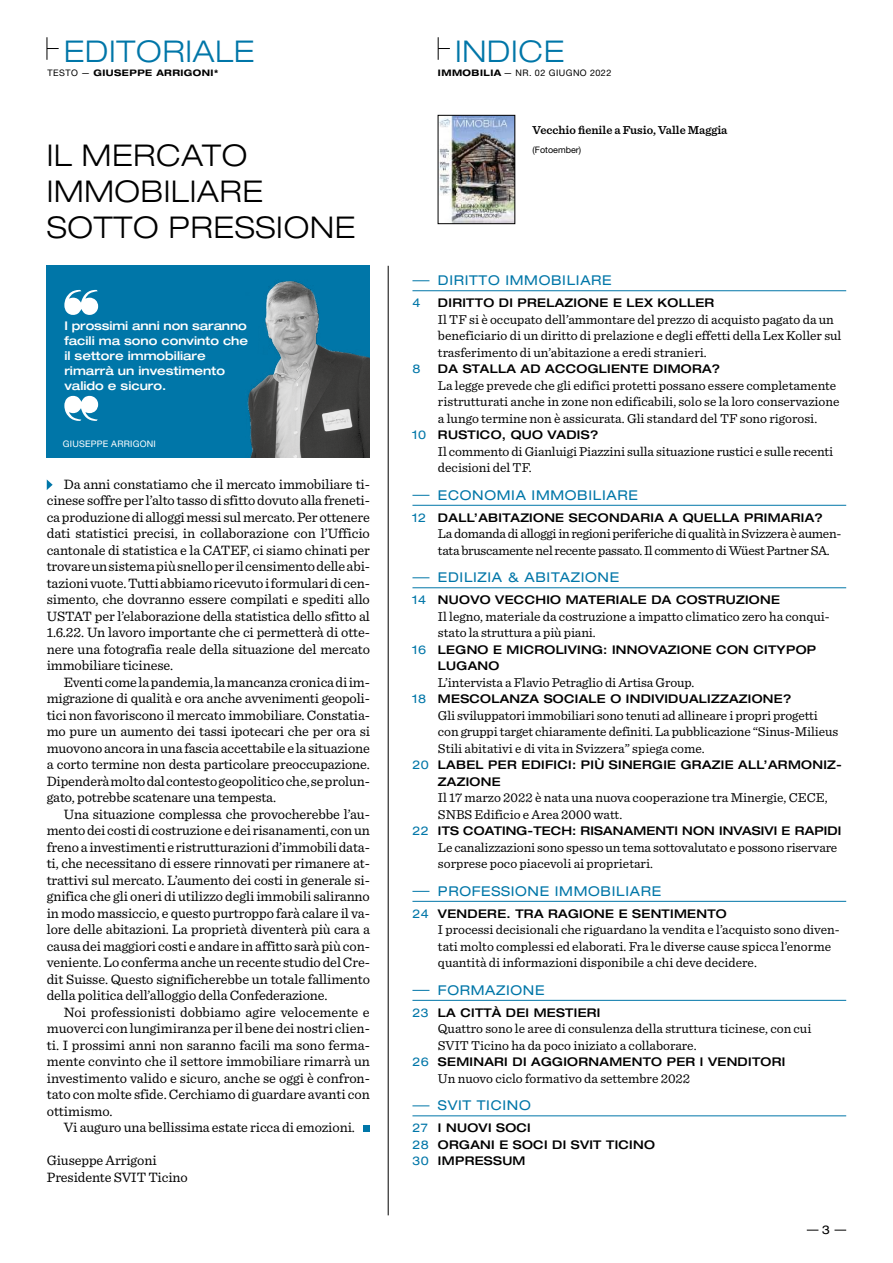
<style>
.page{position:relative;width:893px;height:1263px;background:#fff}
.page>*{position:absolute;margin:0;border:0;box-sizing:border-box;transform-origin:0 0}
.t1{font:300 expanded 30px/36px "Helvetica Neue LT Std";letter-spacing:.025em;color:#000}
.t2{font:300 expanded 30px "Helvetica Neue LT Std";letter-spacing:.025em;color:#0076a8}
.t3{font:14.25px/16.5px "Sentinel";letter-spacing:-.005em;color:#000;text-align:justify}
.t4{font:13.5px/16.5px "Sentinel";color:#000}
.t5{font:13.5px/16.5px "Sentinel";letter-spacing:-.02em;color:#000}
.t6{font:expanded 13.5px "Helvetica Neue LT Std";letter-spacing:.05em;color:#0076a8}
.t7{font:500 expanded 12px/16.5px "Helvetica Neue LT Std";letter-spacing:.025em;color:#000}
.t8{font:500 expanded 12px/15px "Helvetica Neue LT Std";color:#fff}
.t9{font:600 12px "Sentinel";color:#000}
.t10{font:expanded 12px "Helvetica Neue LT Std";color:#0076a8}
.t11{font:expanded 12px "Helvetica Neue LT Std";color:#000}
.t12{font:9px "Helvetica Neue LT Std";letter-spacing:.05em;color:#000}
.t13{font:700 expanded 9px "Helvetica Neue LT Std";letter-spacing:.05em;color:#000}
.t14{font:9px "Helvetica Neue LT Std";letter-spacing:.025em;color:#fff}
.t15{font:9px "Helvetica Neue LT Std";color:#000}
.s1{font-weight:400;font-stretch:normal}
.s2{font-weight:700;font-stretch:expanded}
.s3{font-weight:400;color:#0076a8}
</style>
<div class="page">
<svg style="left:834px;top:1230px;width:12px;height:1px"></svg>
<svg style="left:47px;top:37px;width:12px;height:23px"></svg>
<svg style="left:47px;top:479px;width:6px;height:11px"></svg>
<div style="left:363px;top:1126px;width:7px;height:6px;background:#0076a8"></div>
<svg style="left:438px;top:37px;width:12px;height:23px"></svg>
<hr style="left:412px;top:290px;width:434px;height:1px;background:#0076a8">
<hr style="left:412px;top:505px;width:434px;height:1px;background:#0076a8">
<hr style="left:412px;top:587px;width:434px;height:1px;background:#0076a8">
<hr style="left:412px;top:901px;width:434px;height:1px;background:#0076a8">
<hr style="left:412px;top:1000px;width:434px;height:1px;background:#0076a8">
<hr style="left:412px;top:1115px;width:434px;height:1px;background:#0076a8">
<svg style="left:412px;top:280px;width:17px;height:1px"></svg>
<svg style="left:412px;top:495px;width:17px;height:1px"></svg>
<svg style="left:412px;top:577px;width:17px;height:1px"></svg>
<svg style="left:412px;top:891px;width:17px;height:1px"></svg>
<svg style="left:412px;top:990px;width:17px;height:1px"></svg>
<svg style="left:412px;top:1105px;width:17px;height:1px"></svg>
<hr style="left:388px;top:266px;width:1px;height:949px;background:#000">
<img style="left:440px;top:117px;width:73px;height:105px">
<div style="left:438px;top:115px;width:77px;height:109px;border:1px solid #000"></div>
<div style="left:47px;top:266px;width:323px;height:192px;background:#0076a8"></div>
<img style="left:247px;top:281px;width:123px;height:177px">
<svg style="left:64px;top:290px;width:34px;height:25px"></svg>
<svg style="left:64px;top:396px;width:34px;height:25px"></svg>
<h1 class="t2" style="left:64px;top:33px;width:192px">EDITORIALE</h1>
<p class="t13" style="left:48px;top:67px;width:172px"><span class="s1">TESTO —</span> GIUSEPPE ARRIGONI*</p>
<h1 class="t1" style="left:47px;top:137px;width:310px">IL MERCATO<br>IMMOBILIARE<br>SOTTO PRESSIONE</h1>
<p class="t8" style="left:64px;top:318px;width:185px">I prossimi anni non saranno facili ma sono convinto che il settore immobiliare rimarrà un investimento valido e sicuro.</p>
<p class="t14" style="left:63px;top:439px;width:95px">GIUSEPPE ARRIGONI</p>
<p class="t3" style="left:47px;top:475px;width:325px;text-indent:17px">Da anni constatiamo che il mercato immobiliare ti&shy;cinese soffre per l’alto tasso di sfitto dovuto alla freneti&shy;ca produzione di alloggi messi sul mercato. Per ottenere dati statistici precisi, in collaborazione con l’Ufficio cantonale di statistica e la CATEF, ci siamo chinati per trovare un sistema più snello per il censimento delle abi&shy;tazioni vuote. Tutti abbiamo ricevuto i formulari di cen&shy;simento, che dovranno essere compilati e spediti allo USTAT per l’elaborazione della statistica dello sfitto al 1.6.22. Un lavoro importante che ci permetterà di otte&shy;nere una fotografia reale della situazione del mercato immobiliare ticinese.</p>
<p class="t3" style="left:47px;top:673px;width:325px;text-indent:17px">Eventi come la pandemia, la mancanza cronica di im&shy;migrazione di qualità e ora anche avvenimenti geopoli&shy;tici non favoriscono il mercato immobiliare. Constatia&shy;mo pure un aumento dei tassi ipotecari che per ora si muovono ancora in una fascia accettabile e la situazione a corto termine non desta particolare preoccupazione.<br>Dipenderà molto dal contesto geopolitico che, se prolun&shy;gato, potrebbe scatenare una tempesta.</p>
<p class="t3" style="left:47px;top:805px;width:325px;text-indent:17px">Una situazione complessa che provocherebbe l’au&shy;mento dei costi di costruzione e dei risanamenti, con un freno a investimenti e ristrutturazioni d’immobili data&shy;ti, che necessitano di essere rinnovati per rimanere at&shy;trattivi sul mercato. L’aumento dei costi in generale si&shy;gnifica che gli oneri di utilizzo degli immobili saliranno in modo massiccio, e questo purtroppo farà calare il va&shy;lore delle abitazioni. La proprietà diventerà più cara a causa dei maggiori costi e andare in affitto sarà più con&shy;veniente. Lo conferma anche un recente studio del Cre&shy;dit Suisse. Questo significherebbe un totale fallimento della politica dell’alloggio della Confederazione.</p>
<p class="t3" style="left:47px;top:1003px;width:325px;text-indent:17px">Noi professionisti dobbiamo agire velocemente e muoverci con lungimiranza per il bene dei nostri clien&shy;ti. I prossimi anni non saranno facili ma sono ferma&shy;mente convinto che il settore immobiliare rimarrà un investimento valido e sicuro, anche se oggi è confron&shy;tato con molte sfide. Cerchiamo di guardare avanti con ottimismo.</p>
<p class="t3" style="left:64px;top:1118px;width:293px">Vi auguro una bellissima estate ricca di emozioni.</p>
<p class="t3" style="left:47px;top:1151px;width:143px">Giuseppe Arrigoni<br>Presidente SVIT Ticino</p>
<h1 class="t2" style="left:455px;top:33px;width:111px">INDICE</h1>
<p class="t12" style="left:438px;top:68px;width:175px"><span class="s2">IMMOBILIA</span> — NR. 02 GIUGNO 2022</p>
<p class="t9" style="left:533px;top:121px;width:196px">Vecchio fienile a Fusio, Valle Maggia</p>
<p class="t15" style="left:533px;top:145px;width:50px">(Fotoember)</p>
<p class="t6" style="left:438px;top:272px;width:175px">DIRITTO IMMOBILIARE</p>
<p class="t10" style="left:412px;top:295px;width:10px">4</p>
<p class="t7" style="left:438px;top:294px;width:278px">DIRITTO DI PRELAZIONE E LEX KOLLER</p>
<p class="t4" style="left:438px;top:310px;width:405px">Il TF si è occupato dell’ammontare del prezzo di acquisto pagato da un beneficiario di un diritto di prelazione e degli effetti della Lex Koller sul trasferimento di un’abitazione a eredi stranieri.</p>
<p class="t10" style="left:412px;top:361px;width:10px">8</p>
<p class="t7" style="left:438px;top:360px;width:284px">DA STALLA AD ACCOGLIENTE DIMORA?</p>
<p class="t4" style="left:438px;top:376px;width:403px">La legge prevede che gli edifici protetti possano essere completamente ristrutturati anche in zone non edificabili, solo se la loro conservazione a lungo termine non è assicurata. Gli standard del TF sono rigorosi.</p>
<p class="t7" style="left:412px;top:426px;width:187px"><span class="s3">10</span> RUSTICO, QUO VADIS?</p>
<p class="t4" style="left:438px;top:442px;width:397px">Il commento di Gianluigi Piazzini sulla situazione rustici e sulle recenti decisioni del TF.</p>
<p class="t6" style="left:438px;top:487px;width:201px">ECONOMIA IMMOBILIARE</p>
<p class="t7" style="left:412px;top:509px;width:412px"><span class="s3">12</span> DALL’ABITAZIONE SECONDARIA A QUELLA PRIMARIA?</p>
<p class="t5" style="left:438px;top:524px;width:405px">La domanda di alloggi in regioni periferiche di qualità in Svizzera è aumen&shy;tata bruscamente nel recente passato. Il commento di Wüest Partner SA.</p>
<p class="t6" style="left:438px;top:569px;width:183px">EDILIZIA &amp; ABITAZIONE</p>
<p class="t7" style="left:412px;top:591px;width:369px"><span class="s3">14</span> NUOVO VECCHIO MATERIALE DA COSTRUZIONE</p>
<p class="t4" style="left:438px;top:607px;width:393px">Il legno, materiale da costruzione a impatto climatico zero ha conqui&shy;stato la struttura a più piani.</p>
<p class="t7" style="left:438px;top:641px;width:380px;text-indent:-26px"><span class="s3">16</span> LEGNO E MICROLIVING: INNOVAZIONE CON CITYPOP<br>LUGANO</p>
<p class="t4" style="left:438px;top:673px;width:258px">L’intervista a Flavio Petraglio di Artisa Group.</p>
<p class="t7" style="left:412px;top:690px;width:381px"><span class="s3">18</span> MESCOLANZA SOCIALE O INDIVIDUALIZZAZIONE?</p>
<p class="t4" style="left:438px;top:706px;width:402px">Gli sviluppatori immobiliari sono tenuti ad allineare i propri progetti con gruppi target chiaramente definiti. La pubblicazione “Sinus-Milieus<br>Stili abitativi e di vita in Svizzera” spiega come.</p>
<p class="t7" style="left:438px;top:756px;width:405px;text-indent:-26px"><span class="s3">20</span> LABEL PER EDIFICI: PIÙ SINERGIE GRAZIE ALL’ARMONIZ-<br>ZAZIONE</p>
<p class="t4" style="left:438px;top:788px;width:391px">Il 17 marzo 2022 è nata una nuova cooperazione tra Minergie, CECE,<br>SNBS Edificio e Area 2000 watt.</p>
<p class="t7" style="left:412px;top:822px;width:430px"><span class="s3">22</span> ITS COATING-TECH: RISANAMENTI NON INVASIVI E RAPIDI</p>
<p class="t4" style="left:438px;top:838px;width:401px">Le canalizzazioni sono spesso un tema sottovalutato e possono riservare sorprese poco piacevoli ai proprietari.</p>
<p class="t6" style="left:438px;top:883px;width:225px">PROFESSIONE IMMOBILIARE</p>
<p class="t7" style="left:412px;top:905px;width:316px"><span class="s3">24</span> VENDERE. TRA RAGIONE E SENTIMENTO</p>
<p class="t4" style="left:438px;top:920px;width:403px">I processi decisionali che riguardano la vendita e l’acquisto sono diven&shy;tati molto complessi ed elaborati. Fra le diverse cause spicca l’enorme quantità di informazioni disponibile a chi deve decidere.</p>
<p class="t6" style="left:438px;top:982px;width:108px">FORMAZIONE</p>
<p class="t7" style="left:412px;top:1004px;width:190px"><span class="s3">23</span> LA CITTÀ DEI MESTIERI</p>
<p class="t4" style="left:438px;top:1019px;width:375px">Quattro sono le aree di consulenza della struttura ticinese, con cui<br>SVIT Ticino ha da poco iniziato a collaborare.</p>
<p class="t7" style="left:412px;top:1053px;width:374px"><span class="s3">26</span> SEMINARI DI AGGIORNAMENTO PER I VENDITORI</p>
<p class="t4" style="left:438px;top:1069px;width:254px">Un nuovo ciclo formativo da settembre 2022</p>
<p class="t6" style="left:438px;top:1097px;width:94px">SVIT TICINO</p>
<p class="t7" style="left:412px;top:1119px;width:244px"><span class="s3">27</span> I NUOVI SOCI<br><span class="s3">28</span> ORGANI E SOCI DI SVIT TICINO<br><span class="s3">30</span> IMPRESSUM</p>
<p class="t11" style="left:822px;top:1222px;width:10px">3</p>
</div>
